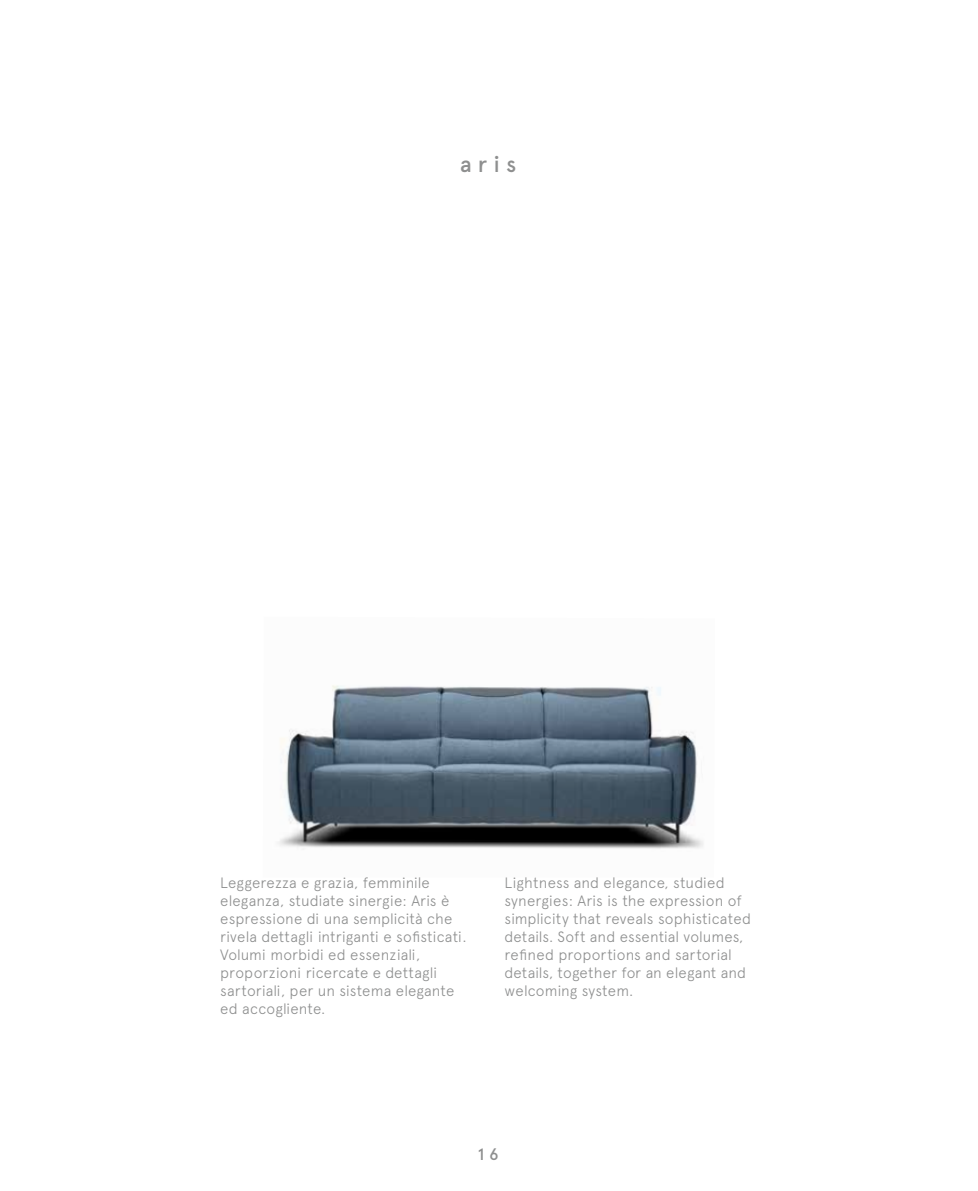
<style>
.page{position:relative;width:978px;height:1191px;background:#fff}
.page>*{position:absolute;margin:0;border:0;box-sizing:border-box;transform-origin:0 0}
.t1{font:500 22.5px "Apercu";color:#8e8f8f}
.t2{font:500 16.5px "Apercu";color:#8e8f8f}
.t3{font:300 15px/18px "Apercu";letter-spacing:.005em;color:#8e8f8f}
</style>
<div class="page">
<img style="left:278px;top:685px;width:426px;height:164px">
<h1 class="t1" style="left:460px;top:150px;width:58px">aris</h1>
<p class="t3" style="left:220px;top:874px;width:248px">Leggerezza e grazia, femminile eleganza, studiate sinergie: Aris è espressione di una semplicità che rivela dettagli intriganti e sofisticati.<br>Volumi morbidi ed essenziali, proporzioni ricercate e dettagli sartoriali, per un sistema elegante ed accogliente.</p>
<p class="t3" style="left:504px;top:874px;width:248px">Lightness and elegance, studied synergies: Aris is the expression of simplicity that reveals sophisticated details. Soft and essential volumes, refined proportions and sartorial details, together for an elegant and welcoming system.</p>
<p class="t2" style="left:478px;top:1144px;width:22px">1 6</p>
</div>
